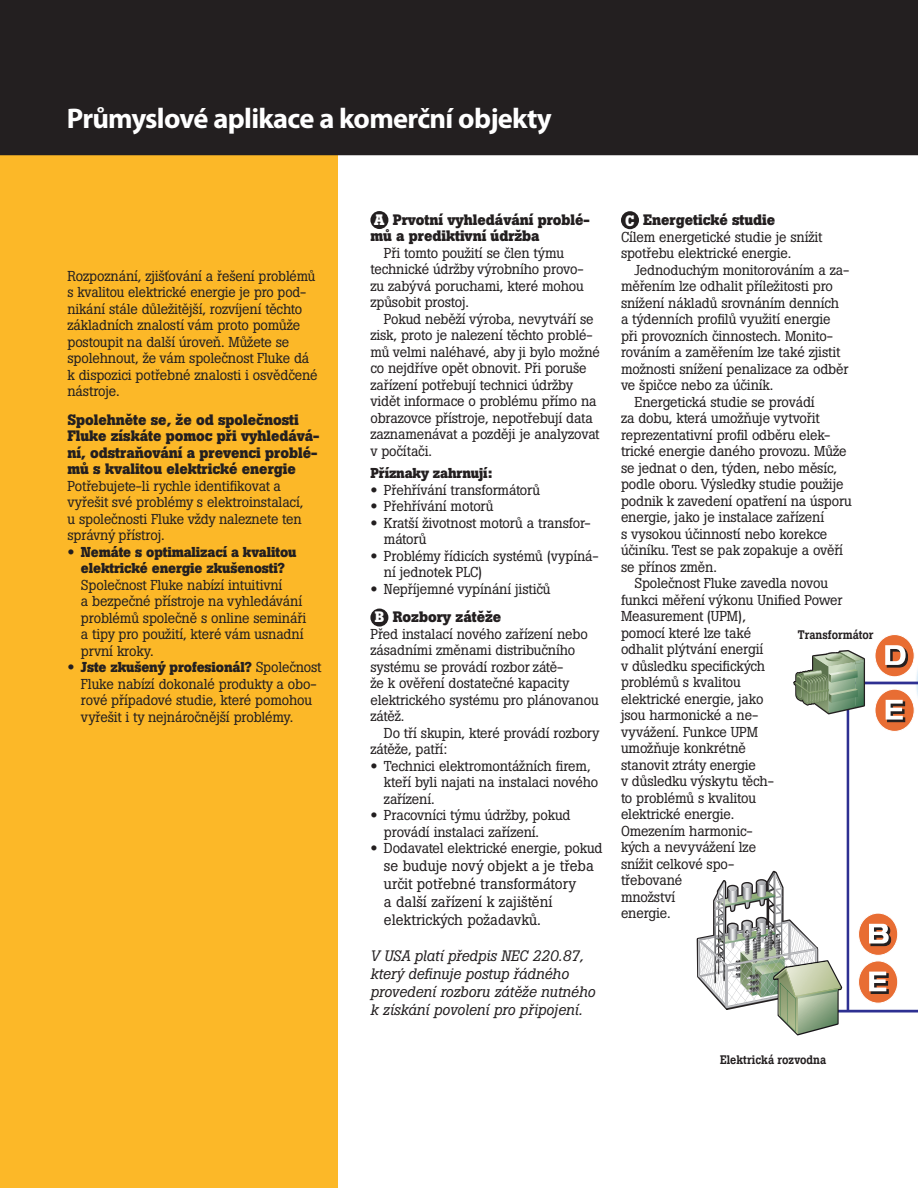
<style>
.page{position:relative;width:918px;height:1188px;background:#fff}
.page>*{position:absolute;margin:0;border:0;box-sizing:border-box;transform-origin:0 0}
.t1{font:700 28.5px "Myriad Pro";letter-spacing:-.025em;color:#fff}
.t2{font:700 15px/16.5px "Boton Pro";letter-spacing:-.005em;color:#231f20}
.t3{font:italic 15px/18px "Boton Pro";color:#231f20}
.t4{font:15px/18px "Boton Pro";color:#231f20}
.t5{font:14.25px/16.5px "Boton Pro";letter-spacing:-.01em;color:#231f20}
.t6{font:700 14.25px/16.5px "Boton Pro";letter-spacing:-.01em;color:#231f20;text-align:center}
.t7{font:500 12.3px "Boton Pro";color:#231f20;scale:.93 1}
.s1{font-family:"Helvetica Neue LT Std";font-stretch:expanded}
.s2{font-family:"Helvetica Neue LT Std";font-weight:700;font-stretch:expanded}
.s3{font-weight:700}
.s4{color:#fff}
</style>
<div class="page">
<svg style="left:697px;top:634px;width:221px;height:402px"></svg>
<hr style="left:787px;top:990px;width:1px;height:33px;background:#0f6334">
<div style="left:370px;top:211px;width:18px;height:18px;background:#231f20;border-radius:50%"></div>
<div style="left:370px;top:609px;width:18px;height:18px;background:#231f20;border-radius:50%"></div>
<div style="left:0;top:155px;width:338px;height:1033px;background:#fcb828"></div>
<div style="left:0;top:0;width:918px;height:155px;background:#231f20"></div>
<div style="left:621px;top:211px;width:18px;height:18px;background:#231f20;border-radius:50%"></div>
<h1 class="t1" style="left:67px;top:108px;width:486px">Průmyslové aplikace a komerční objekty</h1>
<p class="t5" style="left:67px;top:269px;width:252px">Rozpoznání, zjišťování a řešení problémů s kvalitou elektrické energie je pro pod&shy;nikání stále důležitější, rozvíjení těchto základních znalostí vám proto pomůže postoupit na další úroveň. Můžete se spolehnout, že vám společnost Fluke dá k dispozici potřebné znalosti i osvědčené nástroje.</p>
<p class="t2" style="left:68px;top:413px;width:254px">Spolehněte se, že od společnosti Fluke získáte pomoc při vyhledává&shy;ní, odstraňování a prevenci problé&shy;mů s kvalitou elektrické energie</p>
<p class="t5" style="left:68px;top:479px;width:237px">Potřebujete-li rychle identifikovat a vyřešit své problémy s elektroinstalací, u společnosti Fluke vždy naleznete ten správný přístroj.</p>
<p class="t6" style="left:68px;top:545px;width:231px"><span class="s1">•</span> Nemáte s optimalizací a kvalitou elektrické energie zkušenosti?</p>
<p class="t5" style="left:81px;top:578px;width:227px">Společnost Fluke nabízí intuitivní<br>a bezpečné přístroje na vyhledávání problémů společně s online semináři a tipy pro použití, které vám usnadní první kroky.</p>
<p class="t5" style="left:81px;top:660px;width:242px;text-indent:-13px"><span class="s2">•</span> <span class="s3">Jste zkušený profesionál?</span> Společnost Fluke nabízí dokonalé produkty a obo&shy;rové případové studie, které pomohou vyřešit i ty nejnáročnější problémy.</p>
<p class="t2" style="left:370px;top:213px;width:221px"><span class="s4">A</span> Prvotní vyhledávání problé&shy;mů a prediktivní údržba</p>
<p class="t5" style="left:370px;top:246px;width:215px;text-indent:13px">Při tomto použití se člen týmu technické údržby výrobního provo&shy;zu zabývá poruchami, které mohou způsobit prostoj.</p>
<p class="t5" style="left:370px;top:312px;width:231px;text-indent:13px">Pokud neběží výroba, nevytváří se zisk, proto je nalezení těchto problé&shy;mů velmi naléhavé, aby ji bylo možné co nejdříve opět obnovit. Při poruše zařízení potřebují technici údržby vidět informace o problému přímo na obrazovce přístroje, nepotřebují data zaznamenávat a později je analyzovat v počítači.</p>
<p class="t6" style="left:370px;top:466px;width:123px">Příznaky zahrnují:</p>
<p class="t5" style="left:370px;top:483px;width:171px"><span class="s2">•</span> Přehřívání transformátorů</p>
<p class="t5" style="left:370px;top:500px;width:125px"><span class="s2">•</span> Přehřívání motorů</p>
<p class="t5" style="left:384px;top:516px;width:208px;text-indent:-13px"><span class="s2">•</span> Kratší životnost motorů a transfor&shy;mátorů</p>
<p class="t5" style="left:384px;top:549px;width:216px;text-indent:-13px"><span class="s2">•</span> Problémy řídicích systémů (vypíná&shy;ní jednotek PLC)</p>
<p class="t5" style="left:370px;top:582px;width:182px"><span class="s2">•</span> Nepříjemné vypínání jističů</p>
<p class="t2" style="left:375px;top:610px;width:128px"><span class="s4">B</span> Rozbory zátěže</p>
<p class="t5" style="left:370px;top:627px;width:230px">Před instalací nového zařízení nebo zásadními změnami distribučního systému se provádí rozbor zátě-<br>že k ověření dostatečné kapacity elektrického systému pro plánovanou zátěž.</p>
<p class="t5" style="left:370px;top:726px;width:231px;text-indent:13px">Do tří skupin, které provádí rozbory zátěže, patří:</p>
<p class="t5" style="left:384px;top:759px;width:216px;text-indent:-13px"><span class="s2">•</span> Technici elektromontážních firem, kteří byli najati na instalaci nového zařízení.</p>
<p class="t5" style="left:384px;top:809px;width:188px;text-indent:-13px"><span class="s2">•</span> Pracovníci týmu údržby, pokud provádí instalaci zařízení.</p>
<p class="t5" style="left:370px;top:842px;width:234px"><span class="s2">•</span> Dodavatel elektrické energie, pokud</p>
<p class="t4" style="left:384px;top:859px;width:211px">se buduje nový objekt a je třeba určit potřebné transformátory<br>a další zařízení k zajištění elektrických požadavků.</p>
<p class="t3" style="left:370px;top:949px;width:226px">V USA platí předpis NEC 220.87, který definuje postup řádného provedení rozboru zátěže nutného k získání povolení pro připojení.</p>
<p class="t2" style="left:625px;top:213px;width:152px"><span class="s4">C</span> Energetické studie</p>
<p class="t5" style="left:621px;top:230px;width:203px">Cílem energetické studie je snížit spotřebu elektrické energie.</p>
<p class="t5" style="left:634px;top:263px;width:216px">Jednoduchým monitorováním a za-</p>
<p class="t5" style="left:621px;top:279px;width:214px">měřením lze odhalit příležitosti pro</p>
<p class="t5" style="left:621px;top:296px;width:220px">snížení nákladů srovnáním denních</p>
<p class="t5" style="left:621px;top:312px;width:211px">a týdenních profilů využití energie</p>
<p class="t5" style="left:621px;top:329px;width:214px">při provozních činnostech. Monito-</p>
<p class="t5" style="left:621px;top:345px;width:221px">rováním a zaměřením lze také zjistit</p>
<p class="t5" style="left:621px;top:362px;width:229px">možnosti snížení penalizace za odběr</p>
<p class="t5" style="left:621px;top:378px;width:154px">ve špičce nebo za účiník.</p>
<p class="t5" style="left:634px;top:395px;width:182px">Energetická studie se provádí</p>
<p class="t5" style="left:621px;top:411px;width:200px">za dobu, která umožňuje vytvořit</p>
<p class="t5" style="left:621px;top:428px;width:211px">reprezentativní profil odběru elek-</p>
<p class="t5" style="left:621px;top:444px;width:227px">trické energie daného provozu. Může</p>
<p class="t5" style="left:621px;top:461px;width:218px">se jednat o den, týden, nebo měsíc,</p>
<p class="t5" style="left:621px;top:477px;width:224px">podle oboru. Výsledky studie použije</p>
<p class="t5" style="left:621px;top:494px;width:233px">podnik k zavedení opatření na úsporu</p>
<p class="t5" style="left:621px;top:510px;width:205px">energie, jako je instalace zařízení</p>
<p class="t5" style="left:621px;top:527px;width:208px">s vysokou účinností nebo korekce</p>
<p class="t5" style="left:621px;top:543px;width:224px">účiníku. Test se pak zopakuje a ověří</p>
<p class="t5" style="left:621px;top:560px;width:97px">se přínos změn.</p>
<p class="t5" style="left:634px;top:576px;width:195px">Společnost Fluke zavedla novou</p>
<p class="t5" style="left:621px;top:593px;width:223px">funkci měření výkonu Unified Power</p>
<p class="t5" style="left:621px;top:609px;width:127px">Measurement (UPM),</p>
<p class="t5" style="left:621px;top:626px;width:132px">pomocí které lze také</p>
<p class="t5" style="left:621px;top:642px;width:144px">odhalit plýtvání energií</p>
<p class="t5" style="left:621px;top:659px;width:146px">v důsledku specifických</p>
<p class="t5" style="left:621px;top:675px;width:121px">problémů s kvalitou</p>
<p class="t5" style="left:621px;top:692px;width:144px">elektrické energie, jako</p>
<p class="t5" style="left:621px;top:708px;width:139px">jsou harmonické a ne-</p>
<p class="t5" style="left:621px;top:725px;width:139px">vyvážení. Funkce UPM</p>
<p class="t5" style="left:621px;top:741px;width:126px">umožňuje konkrétně</p>
<p class="t5" style="left:621px;top:758px;width:137px">stanovit ztráty energie</p>
<p class="t5" style="left:621px;top:774px;width:155px">v důsledku výskytu těch-</p>
<p class="t5" style="left:621px;top:791px;width:137px">to problémů s kvalitou</p>
<p class="t5" style="left:621px;top:807px;width:115px">elektrické energie.</p>
<p class="t5" style="left:621px;top:824px;width:133px">Omezením harmonic-</p>
<p class="t5" style="left:621px;top:840px;width:137px">kých a nevyvážení lze</p>
<p class="t5" style="left:621px;top:857px;width:115px">snížit celkové spo-</p>
<p class="t5" style="left:621px;top:873px;width:63px">třebované</p>
<p class="t5" style="left:621px;top:890px;width:56px">množství</p>
<p class="t5" style="left:621px;top:906px;width:51px">energie.</p>
<p class="t7" style="left:798px;top:630px;width:83px">Transformátor</p>
<p class="t7" style="left:720px;top:1055px;width:116px">Elektrická rozvodna</p>
</div>
